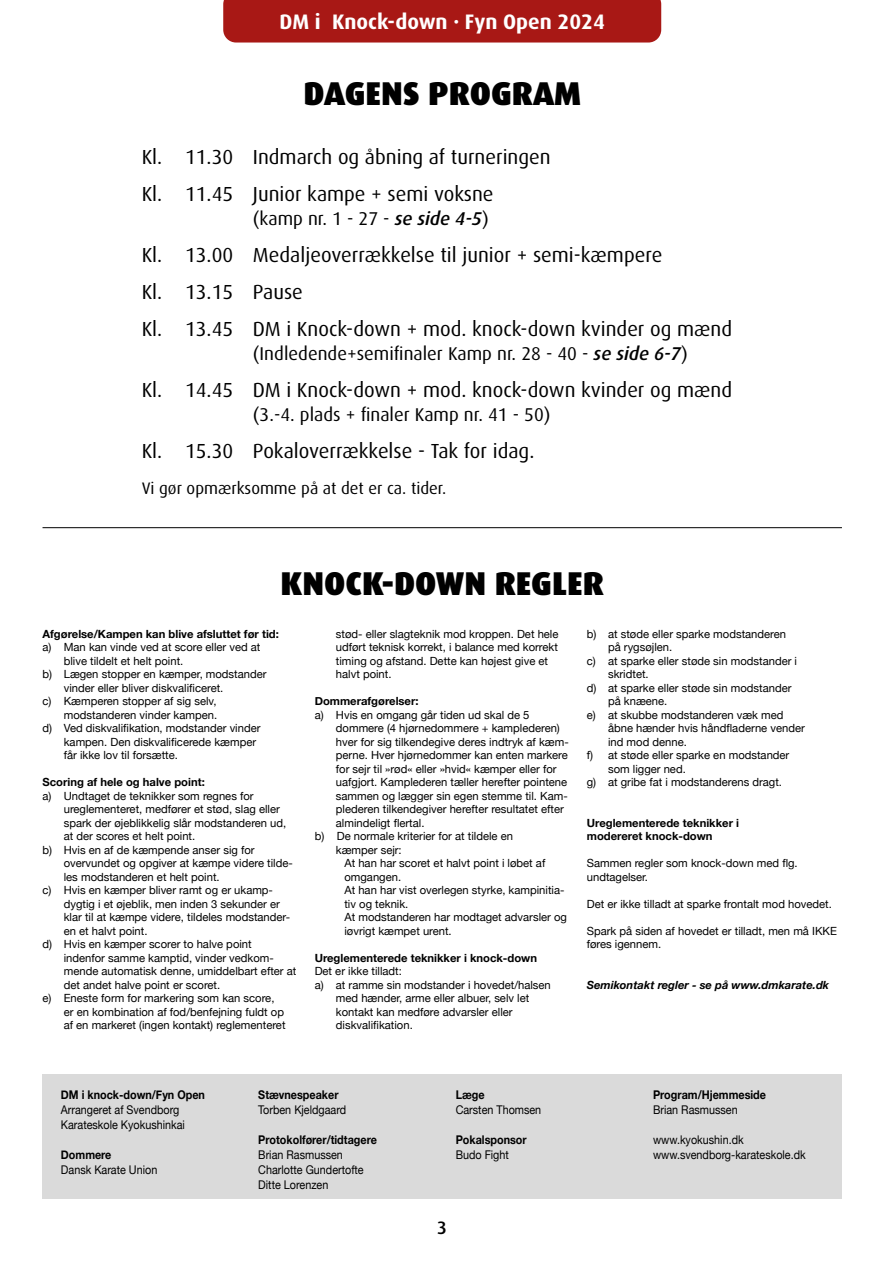
<style>
.page{position:relative;width:893px;height:1263px;background:#fff}
.page>*{position:absolute;margin:0;border:0;box-sizing:border-box;transform-origin:0 0}
.t1{font:900 33px "Dax";color:#000}
.t2{font:700 21px "Dax";color:#fff}
.t3{font:20.4px/37px "Dax";color:#000}
.t4{font:18.6px "Dax";color:#000}
.t5{font:500 18px "Dax";color:#000}
.t6{font:16.65px "Dax";color:#000}
.t7{font:12px/15px "Helvetica Neue";color:#000;scale:.9 1}
.t8{font:700 12px "Helvetica Neue";color:#000;scale:.9 1}
.t9{font:11.25px/13.5px "Helvetica Neue";color:#000}
.t10{font:700 11.25px/13.5px "Helvetica Neue";color:#000}
.t11{font:italic 700 11.25px "Helvetica Neue";color:#000}
.s1{font-weight:500;font-style:italic}
</style>
<div class="page">
<div style="left:223px;top:0;width:438px;height:43px;background:#a81815"></div>
<div style="left:43px;top:1074px;width:799px;height:125px;background:#dadada"></div>
<hr style="left:43px;top:527px;width:799px;height:1px;background:#000">
<h2 class="t2" style="left:280px;top:13px;width:327px">DM i Knock-down · Fyn Open 2024</h2>
<h1 class="t1" style="left:303px;top:74px;width:279px">DAGENS PROGRAM</h1>
<h3 class="t3" style="left:142px;top:139px;width:410px">Kl. 11.30 Indmarch og åbning af turneringen<br>Kl. 11.45 Junior kampe + semi voksne</h3>
<h3 class="t4" style="left:253px;top:210px;width:237px">(kamp nr. 1 - 27 - <span class="s1">se side 4-5</span>)</h3>
<h3 class="t3" style="left:142px;top:238px;width:592px">Kl. 13.00 Medaljeoverrækkelse til junior + semi-kæmpere<br>Kl. 13.15 Pause<br>Kl. 13.45 DM i Knock-down + mod. knock-down kvinder og mænd</h3>
<h3 class="t4" style="left:253px;top:345px;width:436px">(Indledende+semifinaler Kamp nr. 28 - 40 - <span class="s1">se side 6-7</span>)</h3>
<h3 class="t3" style="left:142px;top:373px;width:592px">Kl. 14.45 DM i Knock-down + mod. knock-down kvinder og mænd</h3>
<h3 class="t4" style="left:253px;top:407px;width:299px">(3.-4. plads + finaler Kamp nr. 41 - 50)</h3>
<h3 class="t3" style="left:142px;top:434px;width:394px">Kl. 15.30 Pokaloverrækkelse - Tak for idag.</h3>
<h3 class="t6" style="left:142px;top:480px;width:306px">Vi gør opmærksomme på at det er ca. tider.</h3>
<h1 class="t1" style="left:280px;top:564px;width:325px">KNOCK-DOWN REGLER</h1>
<p class="t10" style="left:43px;top:628px;width:238px">Afgørelse/Kampen kan blive afsluttet før tid:</p>
<p class="t9" style="left:43px;top:641px;width:219px">a) Man kan vinde ved at score eller ved at</p>
<p class="t9" style="left:64px;top:655px;width:121px">blive tildelt et helt point.</p>
<p class="t9" style="left:43px;top:668px;width:226px">b) Lægen stopper en kæmper, modstander</p>
<p class="t9" style="left:64px;top:682px;width:161px">vinder eller bliver diskvalificeret.</p>
<p class="t9" style="left:43px;top:695px;width:176px">c) Kæmperen stopper af sig selv,</p>
<p class="t9" style="left:64px;top:709px;width:155px">modstanderen vinder kampen.</p>
<p class="t9" style="left:43px;top:722px;width:219px">d) Ved diskvalifikation, modstander vinder</p>
<p class="t9" style="left:64px;top:736px;width:194px">kampen. Den diskvalificerede kæmper</p>
<p class="t9" style="left:64px;top:749px;width:116px">får ikke lov til forsætte.</p>
<p class="t10" style="left:43px;top:776px;width:164px">Scoring af hele og halve point:</p>
<p class="t9" style="left:43px;top:790px;width:213px">a) Undtaget de teknikker som regnes for</p>
<p class="t9" style="left:64px;top:803px;width:218px">ureglementeret, medfører et stød, slag eller</p>
<p class="t9" style="left:64px;top:817px;width:224px">spark der øjeblikkelig slår modstanderen ud,</p>
<p class="t9" style="left:64px;top:830px;width:133px">at der scores et helt point.</p>
<p class="t9" style="left:43px;top:844px;width:214px">b) Hvis en af de kæmpende anser sig for</p>
<p class="t9" style="left:64px;top:857px;width:231px">overvundet og opgiver at kæmpe videre tilde-</p>
<p class="t9" style="left:64px;top:871px;width:157px">les modstanderen et helt point.</p>
<p class="t9" style="left:43px;top:884px;width:232px">c) Hvis en kæmper bliver ramt og er ukamp-</p>
<p class="t9" style="left:64px;top:898px;width:218px">dygtig i et øjeblik, men inden 3 sekunder er</p>
<p class="t9" style="left:64px;top:911px;width:228px">klar til at kæmpe videre, tildeles modstander-</p>
<p class="t9" style="left:64px;top:925px;width:85px">en et halvt point.</p>
<p class="t9" style="left:43px;top:938px;width:211px">d) Hvis en kæmper scorer to halve point</p>
<p class="t9" style="left:64px;top:952px;width:212px">indenfor samme kamptid, vinder vedkom-</p>
<p class="t9" style="left:64px;top:965px;width:234px">mende automatisk denne, umiddelbart efter at</p>
<p class="t9" style="left:64px;top:979px;width:158px">det andet halve point er scoret.</p>
<p class="t9" style="left:43px;top:992px;width:233px">e) Eneste form for markering som kan score,</p>
<p class="t9" style="left:64px;top:1006px;width:222px">er en kombination af fod/benfejning fuldt op</p>
<p class="t9" style="left:64px;top:1019px;width:223px">af en markeret (ingen kontakt) reglementeret</p>
<p class="t9" style="left:336px;top:628px;width:224px">stød- eller slagteknik mod kroppen. Det hele udført teknisk korrekt, i balance med korrekt timing og afstand. Dette kan højest give et halvt point.</p>
<p class="t10" style="left:315px;top:695px;width:105px">Dommerafgørelser:</p>
<p class="t9" style="left:315px;top:709px;width:216px">a) Hvis en omgang går tiden ud skal de 5</p>
<p class="t9" style="left:336px;top:722px;width:225px">dommere (4 hjørnedommere + kamp lederen)</p>
<p class="t9" style="left:336px;top:736px;width:234px">hver for sig tilkendegive deres indtryk af kæm-</p>
<p class="t9" style="left:336px;top:749px;width:233px">perne. Hver hjørnedommer kan enten markere</p>
<p class="t9" style="left:336px;top:763px;width:222px">for sejr til »rød« eller »hvid« kæmper eller for</p>
<p class="t9" style="left:336px;top:776px;width:233px">uafgjort. Kamplederen tæller herefter pointene</p>
<p class="t9" style="left:336px;top:790px;width:233px">sammen og lægger sin egen stemme til. Kam-</p>
<p class="t9" style="left:336px;top:803px;width:229px">plederen tilkendegiver herefter resultatet efter</p>
<p class="t9" style="left:336px;top:816px;width:90px">almindeligt flertal.</p>
<p class="t9" style="left:315px;top:830px;width:200px">b) De normale kriterier for at tildele en</p>
<p class="t9" style="left:336px;top:844px;width:67px">kæmper sejr:</p>
<p class="t9" style="left:344px;top:857px;width:202px">At han har scoret et halvt point i løbet af</p>
<p class="t9" style="left:344px;top:871px;width:58px">omgangen.</p>
<p class="t9" style="left:344px;top:884px;width:222px">At han har vist overlegen styrke, kampinitia-</p>
<p class="t9" style="left:344px;top:898px;width:65px">tiv og teknik.</p>
<p class="t9" style="left:344px;top:911px;width:224px">At modstanderen har modtaget advarsler og</p>
<p class="t9" style="left:344px;top:925px;width:109px">iøvrigt kæmpet urent.</p>
<p class="t10" style="left:315px;top:952px;width:224px">Ureglementerede teknikker i knock-down</p>
<p class="t9" style="left:315px;top:965px;width:89px">Det er ikke tilladt:</p>
<p class="t9" style="left:315px;top:979px;width:238px">a) at ramme sin modstander i hovedet/halsen</p>
<p class="t9" style="left:336px;top:992px;width:195px">med hænder, arme eller albuer, selv let</p>
<p class="t9" style="left:336px;top:1006px;width:178px">kontakt kan medføre advarsler eller</p>
<p class="t9" style="left:336px;top:1019px;width:78px">diskvalifikation.</p>
<p class="t9" style="left:587px;top:628px;width:201px">b) at støde eller sparke modstanderen</p>
<p class="t9" style="left:608px;top:641px;width:66px">på rygsøjlen.</p>
<p class="t9" style="left:587px;top:655px;width:212px">c) at sparke eller støde sin modstander i</p>
<p class="t9" style="left:608px;top:668px;width:42px">skridtet.</p>
<p class="t9" style="left:587px;top:682px;width:206px">d) at sparke eller støde sin modstander</p>
<p class="t9" style="left:608px;top:695px;width:61px">på knæene.</p>
<p class="t9" style="left:587px;top:709px;width:198px">e) at skubbe modstanderen væk med</p>
<p class="t9" style="left:608px;top:722px;width:198px">åbne hænder hvis håndfladerne vender</p>
<p class="t9" style="left:608px;top:736px;width:80px">ind mod denne.</p>
<p class="t9" style="left:587px;top:749px;width:204px">f) at støde eller sparke en modstander</p>
<p class="t9" style="left:608px;top:763px;width:79px">som ligger ned.</p>
<p class="t9" style="left:587px;top:776px;width:197px">g) at gribe fat i modstanderens dragt.</p>
<p class="t10" style="left:587px;top:817px;width:154px">Ureglementerede teknikker i modereret knock-down</p>
<p class="t9" style="left:587px;top:857px;width:212px">Sammen regler som knock-down med flg. undtagelser.</p>
<p class="t9" style="left:587px;top:898px;width:247px">Det er ikke tilladt at sparke frontalt mod hovedet.</p>
<p class="t9" style="left:587px;top:925px;width:252px">Spark på siden af hovedet er tilladt, men må IKKE føres igennem.</p>
<p class="t11" style="left:587px;top:980px;width:244px">Semikontakt regler - se på www.dmkarate.dk</p>
<p class="t8" style="left:61px;top:1090px;width:162px">DM i knock-down/Fyn Open</p>
<p class="t7" style="left:61px;top:1103px;width:139px">Arrangeret af Svendborg<br>Karateskole Kyokushinkai</p>
<p class="t8" style="left:61px;top:1150px;width:58px">Dommere</p>
<p class="t7" style="left:61px;top:1163px;width:109px">Dansk Karate Union</p>
<p class="t8" style="left:258px;top:1090px;width:91px">Stævnespeaker</p>
<p class="t7" style="left:258px;top:1103px;width:99px">Torben Kjeldgaard</p>
<p class="t8" style="left:258px;top:1135px;width:133px">Protokolfører/tidtagere</p>
<p class="t7" style="left:258px;top:1148px;width:119px">Brian Rasmussen<br>Charlotte Gundertofte<br>Ditte Lorenzen</p>
<p class="t8" style="left:456px;top:1090px;width:34px">Læge</p>
<p class="t7" style="left:456px;top:1103px;width:97px">Carsten Thomsen</p>
<p class="t8" style="left:456px;top:1135px;width:80px">Pokalsponsor</p>
<p class="t7" style="left:456px;top:1148px;width:61px">Budo Fight</p>
<h3 class="t5" style="left:437px;top:1220px;width:11px">3</h3>
<p class="t8" style="left:653px;top:1090px;width:127px">Program/Hjemmeside</p>
<p class="t7" style="left:653px;top:1103px;width:96px">Brian Rasmussen</p>
<p class="t7" style="left:653px;top:1133px;width:171px">www.kyokushin.dk www.svendborg-karateskole.dk</p>
</div>
